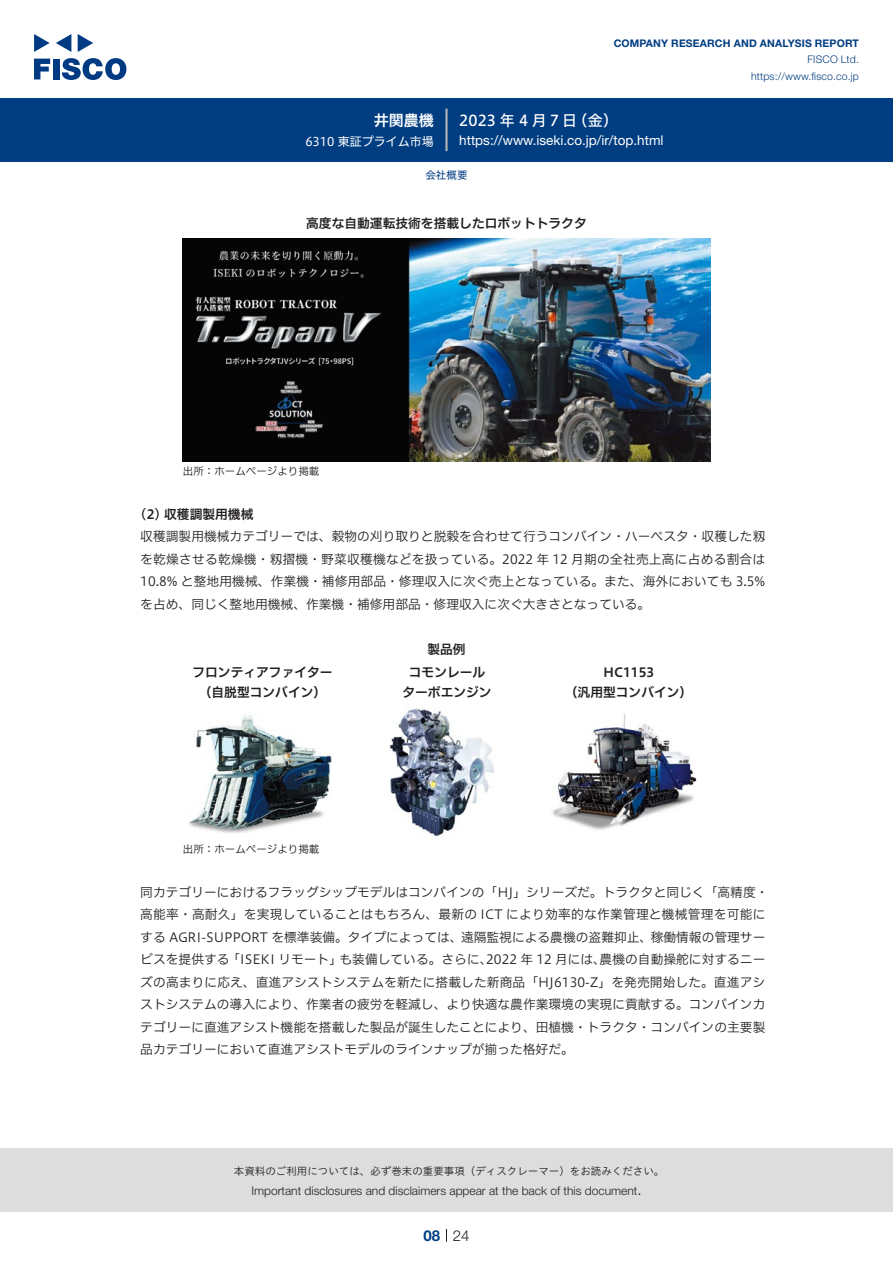
<style>
.page{position:relative;width:893px;height:1263px;background:#fff}
.page>*{position:absolute;margin:0;border:0;box-sizing:border-box;transform-origin:0 0}
.t1{font:15px "Hiragino UD Sans F Std N W5";letter-spacing:.21em;color:#fff}
.t2{font:15px "Hiragino UD Sans F Std N W6";color:#fff}
.t3{font:300 15px "Helvetica Neue LT Std";color:#231f20}
.t4{font:700 15px "Helvetica Neue LT Std";color:#003d81}
.t5{font:13.5px "Helvetica Neue LT Std";color:#fff}
.t6{font:12.75px/22.5px "Hiragino UD Sans F Std N W3";color:#231f20;text-align:justify}
.t7{font:12.75px "Hiragino UD Sans F Std N W6";color:#231f20}
.t8{font:300 12px "Helvetica Neue LT Std";color:#231f20}
.t9{font:12px "Hiragino UD Sans F Std N W4";color:#fff}
.t10{font:10.5px "Hiragino UD Sans Std W3";color:#231f20}
.t11{font:700 10.5px "Helvetica Neue LT Std";letter-spacing:.015em;color:#003d81}
.t12{font:300 10.5px/16.5px "Helvetica Neue LT Std";letter-spacing:.015em;color:#003d81;text-align:right}
.t13{font:10.5px "Hiragino UD Sans F Std N W3";color:#231f20}
.t14{font:10.5px "Hiragino UD Sans F Std N W4";color:#003d81}
</style>
<div class="page">
<div style="left:0;top:1148px;width:893px;height:64px;background:#ddd"></div>
<svg style="left:34px;top:59px;width:16px;height:20px"></svg>
<div style="left:53px;top:59px;width:6px;height:20px;background:#003a83"></div>
<svg style="left:62px;top:58px;width:64px;height:22px"></svg>
<svg style="left:34px;top:34px;width:16px;height:18px"></svg>
<svg style="left:78px;top:34px;width:15px;height:18px"></svg>
<svg style="left:56px;top:34px;width:15px;height:18px"></svg>
<div style="left:0;top:98px;width:893px;height:64px;background:#003d81"></div>
<hr style="left:445px;top:109px;width:3px;height:42px;background:#b5b5b6">
<svg style="left:446px;top:1229px;width:1px;height:13px"></svg>
<img style="left:183px;top:238px;width:527px;height:224px">
<img style="left:189px;top:708px;width:508px;height:129px">
<p class="t2" style="left:374px;top:109px;width:62px">井関農機</p>
<p class="t9" style="left:305px;top:132px;width:130px">6310 東証プライム市場</p>
<p class="t11" style="left:614px;top:37px;width:247px">COMPANY RESEARCH AND ANALYSIS REPORT</p>
<p class="t12" style="left:751px;top:51px;width:109px">FISCO Ltd. https://www.fisco.co j p.</p>
<p class="t1" style="left:459px;top:109px;width:119px">2023年4月7日</p>
<p class="t1" style="left:572px;top:109px;width:47px">（金(</p>
<p class="t5" style="left:459px;top:132px;width:206px">https://www.iseki.co j p. /i r/ top.html</p>
<p class="t14" style="left:425px;top:167px;width:43px">会社概要</p>
<p class="t7" style="left:306px;top:214px;width:282px">高度な自動運転技術を搭載したロボットトラクタ</p>
<p class="t13" style="left:183px;top:463px;width:138px">出所：ホームページより掲載</p>
<p class="t7" style="left:140px;top:504px;width:115px">2( ) 収穫調製用機械</p>
<p class="t6" style="left:140px;top:524px;width:627px">収穫調製用機械カテゴリーでは、穀物の刈り取りと脱穀を合わせて行うコンバイン・ハーベスタ・収穫した籾を乾燥させる乾燥機・籾摺機・野菜収穫機などを扱っている。2022 年 12 月期の全社売上高に占める割合は10.8% と整地用機械、作業機・補修用部品・修理収入に次ぐ売上となっている。また、海外においても 3.5%を占め、同じく整地用機械、作業機・補修用部品・修理収入に次ぐ大きさとなっている。</p>
<p class="t7" style="left:427px;top:639px;width:40px">製品例</p>
<p class="t7" style="left:603px;top:663px;width:53px">HC1153</p>
<p class="t7" style="left:192px;top:663px;width:142px">フロンティアファイター</p>
<p class="t7" style="left:409px;top:663px;width:78px">コモンレール</p>
<p class="t7" style="left:199px;top:682px;width:129px">（自脱型コンバイン）</p>
<p class="t7" style="left:402px;top:682px;width:91px">ターボエンジン</p>
<p class="t7" style="left:565px;top:682px;width:129px">（汎用型コンバイン(</p>
<p class="t13" style="left:183px;top:841px;width:138px">出所：ホームページより掲載</p>
<p class="t6" style="left:140px;top:880px;width:630px;text-align:right">同カテゴリーにおけるフラッグシップモデルはコンバインの「HJ」シリーズだ。トラクタと同じく「高精度・高能率・高耐久」を実現していることはもちろん、最新の ICT により効率的な作業管理と機械管理を可能にする AGRI-SUPPORT を標準装備。タイプによっては、遠隔監視による農機の盗難抑止、稼働情報の管理サー農機の自動操舵に対するニー</p>
<p class="t6" style="left:140px;top:947px;width:627px;text-align:left">ビスを提供する<br>ズの高まりに応え、直進アシストシステムを新たに搭載した新商品「HJ6130-Z」を発売開始した。直進アシストシステムの導入により、作業者の疲労を軽減し、より快適な農作業環境の実現に貢献する。コンバインカテゴリーに直進アシスト機能を搭載した製品が誕生したことにより、田植機・トラクタ・コンバインの主要製品カテゴリーにおいて直進アシストモデルのラインナップが揃った格好だ。</p>
<p class="t6" style="left:486px;top:947px;width:121px">2022 年 12 月には、</p>
<p class="t6" style="left:227px;top:947px;width:117px">「ISEKI リモート」</p>
<p class="t6" style="left:340px;top:947px;width:155px">も装備している。さらに、</p>
<p class="t10" style="left:234px;top:1163px;width:432px">本資料のご利用については、必ず巻末の重要事項（ディスクレーマー）をお読みください。</p>
<p class="t3" style="left:637px;top:1180px;width:6px">.</p>
<p class="t8" style="left:251px;top:1183px;width:387px">Important disclosures and disclaimers appear at the back of this document</p>
<p class="t4" style="left:423px;top:1226px;width:18px">08</p>
<p class="t3" style="left:453px;top:1226px;width:18px">24</p>
</div>
